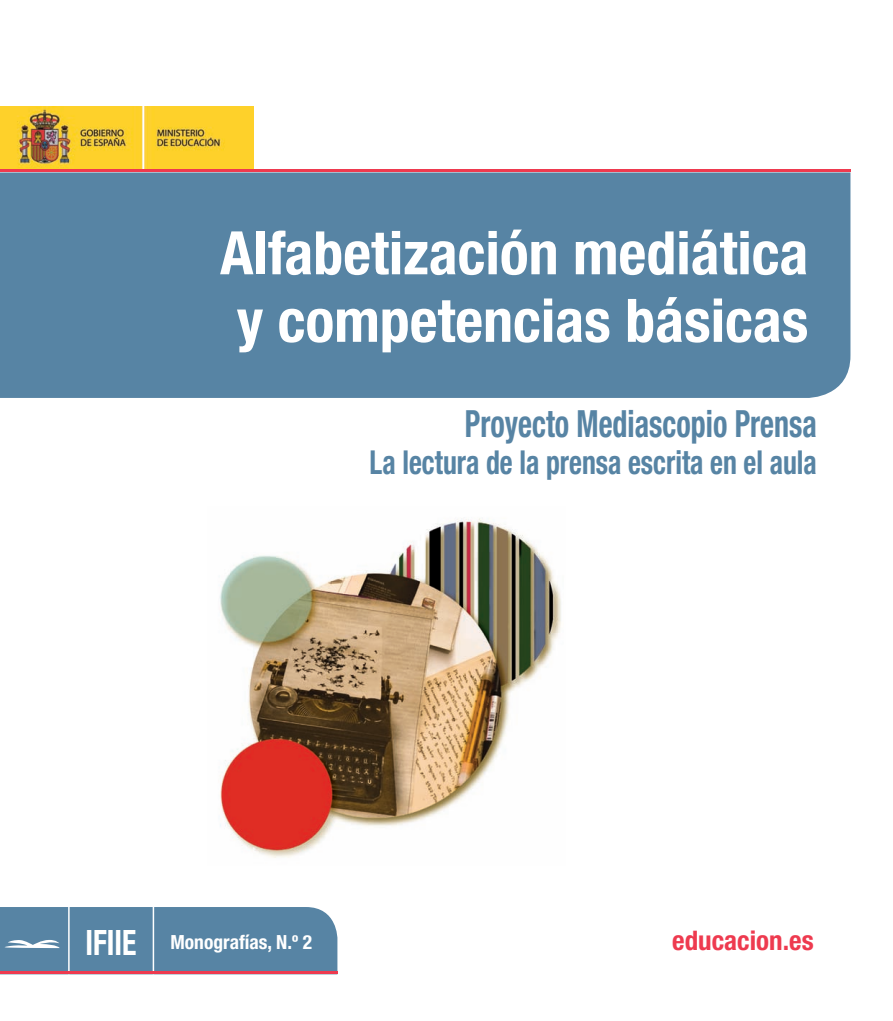
<style>
.page{position:relative;width:893px;height:1021px;background:#fff}
.page>*{position:absolute;margin:0;border:0;box-sizing:border-box;transform-origin:0 0}
.t1{font:700 condensed 60px/67.5px "Helvetica Neue LT Std";color:#fff}
.t2{font:700 condensed 37.5px "Helvetica Neue LT Std";color:#5784a4;scale:.8 1}
.t3{font:700 condensed 33px "Helvetica Neue LT Std";color:#5784a4;scale:.84 1}
.t4{font:700 condensed 27px "Helvetica Neue LT Std";color:#ee3a4f}
.t5{font:700 condensed 19.5px "Helvetica Neue LT Std";color:#fff}
.s1{font-size:34.95px}
</style>
<div class="page">
<img style="left:220px;top:518px;width:341px;height:340px">
<div style="left:0;top:172px;width:850px;height:226px;background:#5784a4"></div>
<div style="left:0;top:907px;width:337px;height:64px;background:#5784a4"></div>
<hr style="left:68px;top:905px;width:2px;height:69px;background:#fff">
<hr style="left:153px;top:905px;width:1px;height:69px;background:#fff">
<hr style="left:0;top:971px;width:337px;height:3px;background:#ee3a4f">
<img style="left:0;top:106px;width:253px;height:63px">
<hr style="left:0;top:169px;width:850px;height:3px;background:#ee3a4f">
<p class="t1" style="left:220px;top:218px;width:590px">Alfabetización mediática y competencias básicas</p>
<p class="t2" style="left:465px;top:401px;width:441px">Proyecto Mediascopio Prensa</p>
<p class="t3" style="left:370px;top:442px;width:534px">La lectura de la prensa escrita en el aula</p>
<p class="t5" style="left:85px;top:930px;width:228px"><span class="s1">IFIIE</span> Monografías, N.º 2</p>
<p class="t4" style="left:672px;top:924px;width:143px">educacion.es</p>
</div>
